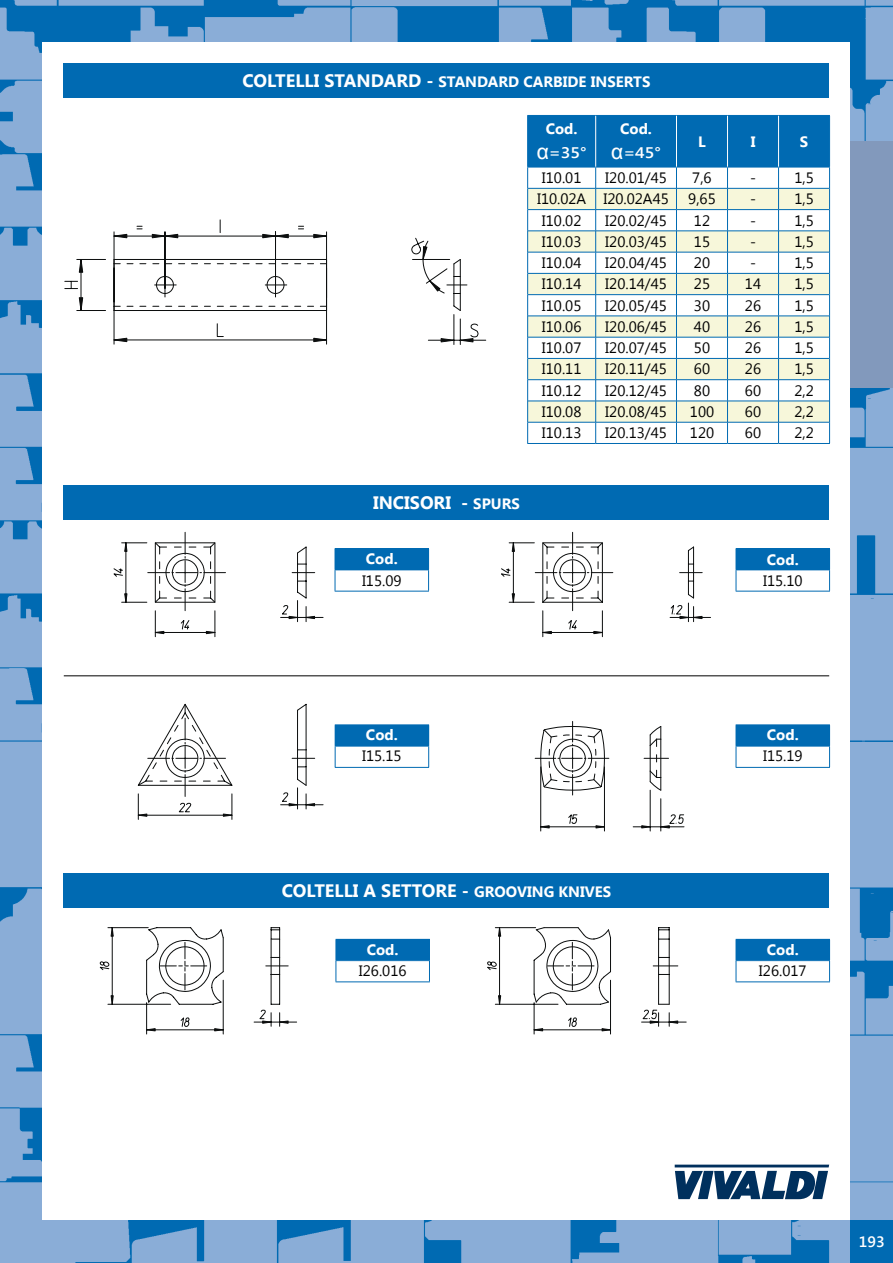
<style>
.page{position:relative;width:893px;height:1263px;background:#fff}
.page>*{position:absolute;margin:0;border:0;box-sizing:border-box;transform-origin:0 0}
.t1{font:700 18px "Segoe UI";color:#fff}
.t2{font:600 15.3px "Segoe UI";color:#fff;scale:1.13 1}
.t3{font:15px/21.3px "Segoe UI";color:#000}
.t4{font:700 15px "Segoe UI";color:#fff}
.t5{font:600 15px "Segoe UI";color:#fff}
.s1{font-size:18px}
.s2{font-family:"Arial";font-weight:400;font-size:21px}
.s3{font-size:15px}
.s4{font-weight:700;color:#fff}
</style>
<div class="page">
<img style="left:0;top:0;width:893px;height:1263px">
<div style="left:43px;top:43px;width:807px;height:1177px;background:#fff"></div>
<div style="left:850px;top:1220px;width:43px;height:43px;background:#006ab2"></div>
<svg style="left:675px;top:1164px;width:154px;height:35px"></svg>
<svg style="left:64px;top:552px;width:691px;height:280px"></svg>
<svg style="left:596px;top:826px;width:9px;height:2px"></svg>
<svg style="left:541px;top:826px;width:8px;height:2px"></svg>
<svg style="left:642px;top:826px;width:8px;height:2px"></svg>
<svg style="left:661px;top:826px;width:8px;height:2px"></svg>
<svg style="left:289px;top:803px;width:9px;height:3px"></svg>
<svg style="left:306px;top:803px;width:9px;height:3px"></svg>
<svg style="left:138px;top:814px;width:9px;height:2px"></svg>
<svg style="left:223px;top:814px;width:9px;height:2px"></svg>
<svg style="left:125px;top:543px;width:2px;height:8px"></svg>
<svg style="left:125px;top:594px;width:2px;height:8px"></svg>
<div style="left:64px;top:64px;width:765px;height:34px;background:#006ab2"></div>
<svg style="left:64px;top:219px;width:422px;height:126px"></svg>
<svg style="left:113px;top:258px;width:214px;height:53px"></svg>
<svg style="left:441px;top:338px;width:13px;height:4px"></svg>
<svg style="left:460px;top:338px;width:13px;height:4px"></svg>
<svg style="left:114px;top:338px;width:13px;height:4px"></svg>
<svg style="left:314px;top:338px;width:13px;height:4px"></svg>
<svg style="left:79px;top:259px;width:4px;height:13px"></svg>
<svg style="left:79px;top:298px;width:4px;height:13px"></svg>
<svg style="left:411px;top:237px;width:56px;height:75px"></svg>
<svg style="left:263px;top:234px;width:25px;height:4px"></svg>
<svg style="left:314px;top:234px;width:13px;height:4px"></svg>
<svg style="left:114px;top:234px;width:13px;height:4px"></svg>
<svg style="left:152px;top:234px;width:26px;height:4px"></svg>
<hr style="left:596px;top:443px;width:80px;height:1px;background:#006ab2">
<hr style="left:676px;top:443px;width:51px;height:1px;background:#006ab2">
<hr style="left:727px;top:443px;width:51px;height:1px;background:#006ab2">
<hr style="left:778px;top:443px;width:52px;height:1px;background:#006ab2">
<hr style="left:527px;top:443px;width:69px;height:1px;background:#006ab2">
<svg style="left:527px;top:115px;width:303px;height:328px"></svg>
<div style="left:64px;top:485px;width:765px;height:34px;background:#006ab2"></div>
<svg style="left:137px;top:531px;width:565px;height:265px"></svg>
<hr style="left:335px;top:591px;width:94px;height:1px;background:#006ab2">
<div style="left:736px;top:549px;width:94px;height:21px;background:#006ab2"></div>
<div style="left:736px;top:570px;width:94px;height:21px;background:#fff"></div>
<hr style="left:736px;top:548px;width:94px;height:1px;background:#006ab2">
<svg style="left:736px;top:570px;width:1px;height:21px"></svg>
<svg style="left:829px;top:570px;width:1px;height:21px"></svg>
<hr style="left:736px;top:591px;width:94px;height:1px;background:#006ab2">
<div style="left:736px;top:725px;width:94px;height:21px;background:#006ab2"></div>
<div style="left:736px;top:746px;width:94px;height:21px;background:#fff"></div>
<hr style="left:736px;top:724px;width:94px;height:1px;background:#006ab2">
<hr style="left:736px;top:746px;width:94px;height:1px;background:#006ab2">
<svg style="left:736px;top:746px;width:1px;height:21px"></svg>
<svg style="left:829px;top:746px;width:1px;height:21px"></svg>
<hr style="left:736px;top:767px;width:94px;height:1px;background:#006ab2">
<hr style="left:64px;top:675px;width:765px;height:1px;background:#000">
<svg style="left:100px;top:927px;width:587px;height:108px"></svg>
<svg style="left:653px;top:927px;width:25px;height:78px"></svg>
<svg style="left:650px;top:1021px;width:9px;height:2px"></svg>
<svg style="left:669px;top:1021px;width:9px;height:2px"></svg>
<svg style="left:534px;top:1028px;width:9px;height:3px"></svg>
<svg style="left:602px;top:1028px;width:9px;height:3px"></svg>
<svg style="left:147px;top:1028px;width:8px;height:3px"></svg>
<svg style="left:215px;top:1028px;width:8px;height:3px"></svg>
<svg style="left:263px;top:1021px;width:8px;height:2px"></svg>
<svg style="left:280px;top:1021px;width:8px;height:2px"></svg>
<svg style="left:111px;top:927px;width:2px;height:9px"></svg>
<svg style="left:111px;top:995px;width:2px;height:9px"></svg>
<div style="left:64px;top:874px;width:765px;height:34px;background:#006ab2"></div>
<svg style="left:145px;top:927px;width:467px;height:78px"></svg>
<hr style="left:336px;top:981px;width:94px;height:1px;background:#006ab2">
<div style="left:736px;top:939px;width:94px;height:21px;background:#006ab2"></div>
<hr style="left:736px;top:960px;width:94px;height:1px;background:#006ab2">
<svg style="left:736px;top:960px;width:1px;height:21px"></svg>
<svg style="left:829px;top:960px;width:1px;height:21px"></svg>
<hr style="left:736px;top:981px;width:94px;height:1px;background:#006ab2">
<div style="left:850px;top:141px;width:43px;height:247px;background:#8299bc"></div>
<p class="t4" style="left:243px;top:71px;width:409px"><span class="s1">COLTELLI STANDARD -</span> STANDARD CARBIDE INSERTS</p>
<p class="t4" style="left:546px;top:118px;width:33px">Cod.</p>
<p class="t2" style="left:537px;top:142px;width:46px"><span class="s2">α</span>=35°</p>
<p class="t4" style="left:620px;top:118px;width:33px">Cod.</p>
<p class="t2" style="left:611px;top:142px;width:46px"><span class="s2">α</span>=45°</p>
<p class="t4" style="left:698px;top:131px;width:9px">L</p>
<p class="t4" style="left:751px;top:131px;width:6px">I</p>
<p class="t4" style="left:800px;top:131px;width:10px">S</p>
<p class="t3" style="left:542px;top:167px;width:41px">I10.01</p>
<p class="t3" style="left:605px;top:167px;width:63px">I20.01/45</p>
<p class="t3" style="left:692px;top:167px;width:21px">7,6</p>
<p class="t3" style="left:750px;top:167px;width:7px">-</p>
<p class="t3" style="left:794px;top:167px;width:21px">1,5</p>
<p class="t3" style="left:537px;top:188px;width:133px">I10.02A I20.02A45</p>
<p class="t3" style="left:688px;top:188px;width:29px">9,65</p>
<p class="t3" style="left:750px;top:188px;width:7px">-</p>
<p class="t3" style="left:794px;top:188px;width:21px">1,5</p>
<p class="t3" style="left:542px;top:209px;width:41px">I10.02</p>
<p class="t3" style="left:605px;top:209px;width:63px">I20.02/45</p>
<p class="t3" style="left:694px;top:209px;width:18px">12</p>
<p class="t3" style="left:750px;top:209px;width:7px">-</p>
<p class="t3" style="left:794px;top:209px;width:21px">1,5</p>
<p class="t3" style="left:542px;top:230px;width:41px">I10.03</p>
<p class="t3" style="left:605px;top:230px;width:63px">I20.03/45</p>
<p class="t3" style="left:694px;top:230px;width:18px">15</p>
<p class="t3" style="left:750px;top:230px;width:7px">-</p>
<p class="t3" style="left:794px;top:230px;width:21px">1,5</p>
<p class="t3" style="left:542px;top:252px;width:41px">I10.04</p>
<p class="t3" style="left:605px;top:252px;width:63px">I20.04/45</p>
<p class="t3" style="left:694px;top:252px;width:18px">20</p>
<p class="t3" style="left:750px;top:252px;width:7px">-</p>
<p class="t3" style="left:794px;top:252px;width:21px">1,5</p>
<p class="t3" style="left:542px;top:273px;width:41px">I10.14</p>
<p class="t3" style="left:605px;top:273px;width:63px">I20.14/45</p>
<p class="t3" style="left:694px;top:273px;width:18px">25</p>
<p class="t3" style="left:745px;top:273px;width:18px">14</p>
<p class="t3" style="left:794px;top:273px;width:21px">1,5</p>
<p class="t3" style="left:542px;top:294px;width:41px">I10.05</p>
<p class="t3" style="left:605px;top:294px;width:63px">I20.05/45</p>
<p class="t3" style="left:694px;top:294px;width:18px">30</p>
<p class="t3" style="left:745px;top:294px;width:18px">26</p>
<p class="t3" style="left:794px;top:294px;width:21px">1,5</p>
<p class="t3" style="left:542px;top:315px;width:41px">I10.06</p>
<p class="t3" style="left:605px;top:315px;width:63px">I20.06/45</p>
<p class="t3" style="left:694px;top:315px;width:18px">40</p>
<p class="t3" style="left:745px;top:315px;width:18px">26</p>
<p class="t3" style="left:794px;top:315px;width:21px">1,5</p>
<p class="t3" style="left:542px;top:337px;width:41px">I10.07</p>
<p class="t3" style="left:605px;top:337px;width:63px">I20.07/45</p>
<p class="t3" style="left:694px;top:337px;width:18px">50</p>
<p class="t3" style="left:745px;top:337px;width:18px">26</p>
<p class="t3" style="left:794px;top:337px;width:21px">1,5</p>
<p class="t3" style="left:542px;top:358px;width:41px">I10.11</p>
<p class="t3" style="left:605px;top:358px;width:63px">I20.11/45</p>
<p class="t3" style="left:694px;top:358px;width:18px">60</p>
<p class="t3" style="left:745px;top:358px;width:18px">26</p>
<p class="t3" style="left:794px;top:358px;width:21px">1,5</p>
<p class="t3" style="left:542px;top:379px;width:41px">I10.12</p>
<p class="t3" style="left:605px;top:379px;width:63px">I20.12/45</p>
<p class="t3" style="left:694px;top:379px;width:18px">80</p>
<p class="t3" style="left:745px;top:379px;width:18px">60</p>
<p class="t3" style="left:794px;top:379px;width:21px">2,2</p>
<p class="t3" style="left:542px;top:400px;width:41px">I10.08</p>
<p class="t3" style="left:605px;top:400px;width:63px">I20.08/45</p>
<p class="t3" style="left:690px;top:400px;width:26px">100</p>
<p class="t3" style="left:745px;top:400px;width:18px">60</p>
<p class="t3" style="left:794px;top:400px;width:21px">2,2</p>
<p class="t3" style="left:542px;top:422px;width:41px">I10.13</p>
<p class="t3" style="left:605px;top:422px;width:63px">I20.13/45</p>
<p class="t3" style="left:690px;top:422px;width:26px">120</p>
<p class="t3" style="left:745px;top:422px;width:18px">60</p>
<p class="t3" style="left:794px;top:422px;width:21px">2,2</p>
<p class="t1" style="left:373px;top:489px;width:148px">INCISORI - <span class="s3">SPURS</span></p>
<p class="t3" style="left:362px;top:547px;width:41px;line-height:22.2px"><span class="s4">Cod.<br></span>I15.09</p>
<p class="t3" style="left:763px;top:548px;width:41px"><span class="s4">Cod.<br></span>I15.10</p>
<p class="t3" style="left:362px;top:723px;width:41px"><span class="s4">Cod.<br></span>I15.15</p>
<p class="t1" style="left:282px;top:878px;width:331px">COLTELLI A SETTORE - <span class="s3">GROOVING KNIVES</span></p>
<p class="t3" style="left:763px;top:723px;width:41px"><span class="s4">Cod.<br></span>I15.19</p>
<p class="t3" style="left:359px;top:938px;width:49px;text-align:center"><span class="s4">Cod.<br></span>I26.016</p>
<p class="t3" style="left:759px;top:938px;width:49px;text-align:center"><span class="s4">Cod.<br></span>I26.017</p>
<p class="t5" style="left:859px;top:1231px;width:27px">193</p>
</div>
